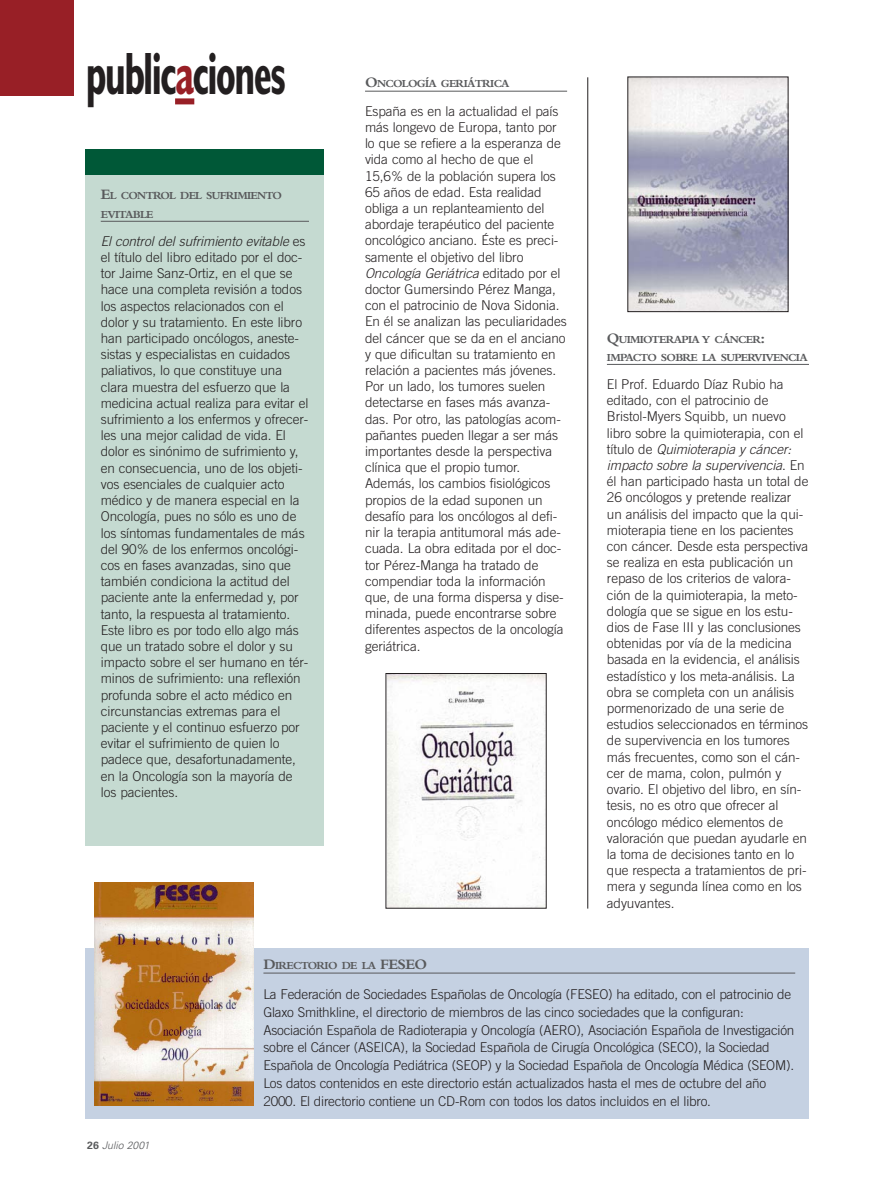
<style>
.page{position:relative;width:893px;height:1190px;background:#fff}
.page>*{position:absolute;margin:0;border:0;box-sizing:border-box;transform-origin:0 0}
.t1{font:700 condensed 60px "Gill Sans";letter-spacing:-.04em;color:#231f20;scale:.65 1}
.t2{font:300 13.5px/16.2px "Trade Gothic";letter-spacing:-.005em;color:#231f20}
.t3{font:700 11.25px/18px "Bembo";letter-spacing:-.06em;color:#58595b}
.t4{font:italic 300 10.5px "Univers";color:#58595b}
.s1{color:#981f26}
.s2{font-size:15px}
.s3{font-style:italic}
.s4{font-weight:700;font-style:normal}
</style>
<div class="page">
<div style="left:86px;top:948px;width:723px;height:170px;background:#c5d1e2"></div>
<div style="left:0;top:0;width:73px;height:96px;background:#981f26"></div>
<div style="left:175px;top:98px;width:19px;height:6px;background:#981f26"></div>
<hr style="left:607px;top:364px;width:202px;height:1px;background:#58595b">
<hr style="left:365px;top:91px;width:202px;height:1px;background:#58595b">
<div style="left:86px;top:174px;width:238px;height:671px;background:#c5dad1"></div>
<hr style="left:101px;top:221px;width:208px;height:1px;background:#58595b">
<div style="left:86px;top:149px;width:238px;height:25px;background:#005837"></div>
<hr style="left:587px;top:77px;width:1px;height:831px;background:#231f20">
<img style="left:629px;top:79px;width:157px;height:231px">
<img style="left:387px;top:675px;width:157px;height:231px">
<hr style="left:263px;top:972px;width:532px;height:1px;background:#58595b">
<img style="left:94px;top:882px;width:160px;height:223px">
<h1 class="t1" style="left:86px;top:53px;width:309px">public<span class="s1">a</span>ciones</h1>
<p class="t3" style="left:101px;top:188px;width:183px"><span class="s2">E</span>L CONTROL DEL SUFRIMIENTO<br>EVITABLE</p>
<p class="t2" style="left:101px;top:234px;width:209px"><span class="s3">El control del sufrimiento evitable</span> es el título del libro editado por el doc&shy;tor Jaime Sanz-Ortiz, en el que se hace una completa revisión a todos los aspectos relacionados con el dolor y su tratamiento. En este libro han participado oncólogos, aneste&shy;sistas y especialistas en cuidados paliativos, lo que constituye una clara muestra del esfuerzo que la medicina actual realiza para evitar el sufrimiento a los enfermos y ofrecer&shy;les una mejor calidad de vida. El dolor es sinónimo de sufrimiento y, en consecuencia, uno de los objeti&shy;vos esenciales de cualquier acto médico y de manera especial en la Oncología, pues no sólo es uno de los síntomas fundamentales de más del 90% de los enfermos oncológi&shy;cos en fases avanzadas, sino que también condiciona la actitud del paciente ante la enfermedad y, por tanto, la respuesta al tratamiento.<br>Este libro es por todo ello algo más que un tratado sobre el dolor y su impacto sobre el ser humano en tér&shy;minos de sufrimiento: una reflexión profunda sobre el acto médico en circunstancias extremas para el paciente y el continuo esfuerzo por evitar el sufrimiento de quien lo padece que, desafortunadamente, en la Oncología son la mayoría de los pacientes.</p>
<p class="t3" style="left:365px;top:76px;width:146px"><span class="s2">O</span>NCOLOGÍA GERIÁTRICA</p>
<p class="t2" style="left:365px;top:104px;width:203px">España es en la actualidad el país más longevo de Europa, tanto por lo que se refiere a la esperanza de vida como al hecho de que el<br>15,6% de la población supera los<br>65 años de edad. Esta realidad obliga a un replanteamiento del abordaje terapéutico del paciente oncológico anciano. Éste es preci&shy;samente el objetivo del libro<br><span class="s3">Oncología Geriátrica</span> editado por el doctor Gumersindo Pérez Manga, con el patrocinio de Nova Sidonia.<br>En él se analizan las peculiaridades del cáncer que se da en el anciano y que dificultan su tratamiento en relación a pacientes más jóvenes.<br>Por un lado, los tumores suelen detectarse en fases más avanza&shy;das. Por otro, las patologías acom&shy;pañantes pueden llegar a ser más importantes desde la perspectiva clínica que el propio tumor.<br>Además, los cambios fisiológicos propios de la edad suponen un desafío para los oncólogos al defi&shy;nir la terapia antitumoral más ade&shy;cuada. La obra editada por el doc&shy;tor Pérez-Manga ha tratado de compendiar toda la información que, de una forma dispersa y dise&shy;minada, puede encontrarse sobre diferentes aspectos de la oncología geriátrica.</p>
<p class="t3" style="left:607px;top:331px;width:202px"><span class="s2">Q</span>UIMIOTERAPIA Y CÁNCER<span class="s2">:<br></span>IMPACTO SOBRE LA SUPERVIVENCIA</p>
<p class="t2" style="left:607px;top:377px;width:203px">El Prof. Eduardo Díaz Rubio ha editado, con el patrocinio de<br>Bristol-Myers Squibb, un nuevo libro sobre la quimioterapia, con el título de <span class="s3">Quimioterapia y cáncer: impacto sobre la supervivencia</span>. En él han participado hasta un total de<br>26 oncólogos y pretende realizar un análisis del impacto que la qui&shy;mioterapia tiene en los pacientes con cáncer. Desde esta perspectiva se realiza en esta publicación un repaso de los criterios de valora&shy;ción de la quimioterapia, la meto&shy;dología que se sigue en los estu&shy;dios de Fase III y las conclusiones obtenidas por vía de la medicina basada en la evidencia, el análisis estadístico y los meta-análisis. La obra se completa con un análisis pormenorizado de una serie de estudios seleccionados en términos de supervivencia en los tumores más frecuentes, como son el cán&shy;cer de mama, colon, pulmón y ovario. El objetivo del libro, en sín&shy;tesis, no es otro que ofrecer al oncólogo médico elementos de valoración que puedan ayudarle en la toma de decisiones tanto en lo que respecta a tratamientos de pri&shy;mera y segunda línea como en los adyuvantes.</p>
<p class="t4" style="left:87px;top:1141px;width:64px"><span class="s4">26</span> Julio 2001</p>
<p class="t3" style="left:263px;top:957px;width:165px"><span class="s2">D</span>IRECTORIO DE LA <span class="s2">FESEO</span></p>
<p class="t2" style="left:263px;top:986px;width:532px;line-height:17.7px">La Federación de Sociedades Españolas de Oncología (FESEO) ha editado, con el patrocinio de Glaxo Smithkline, el directorio de miembros de las cinco sociedades que la configuran:<br>Asociación Española de Radioterapia y Oncología (AERO), Asociación Española de Investigación sobre el Cáncer (ASEICA), la Sociedad Española de Cirugía Oncológica (SECO), la Sociedad Española de Oncología Pediátrica (SEOP) y la Sociedad Española de Oncología Médica (SEOM).<br>Los datos contenidos en este directorio están actualizados hasta el mes de octubre del año 2000. El directorio contiene un CD-Rom con todos los datos incluidos en el libro.</p>
</div>
